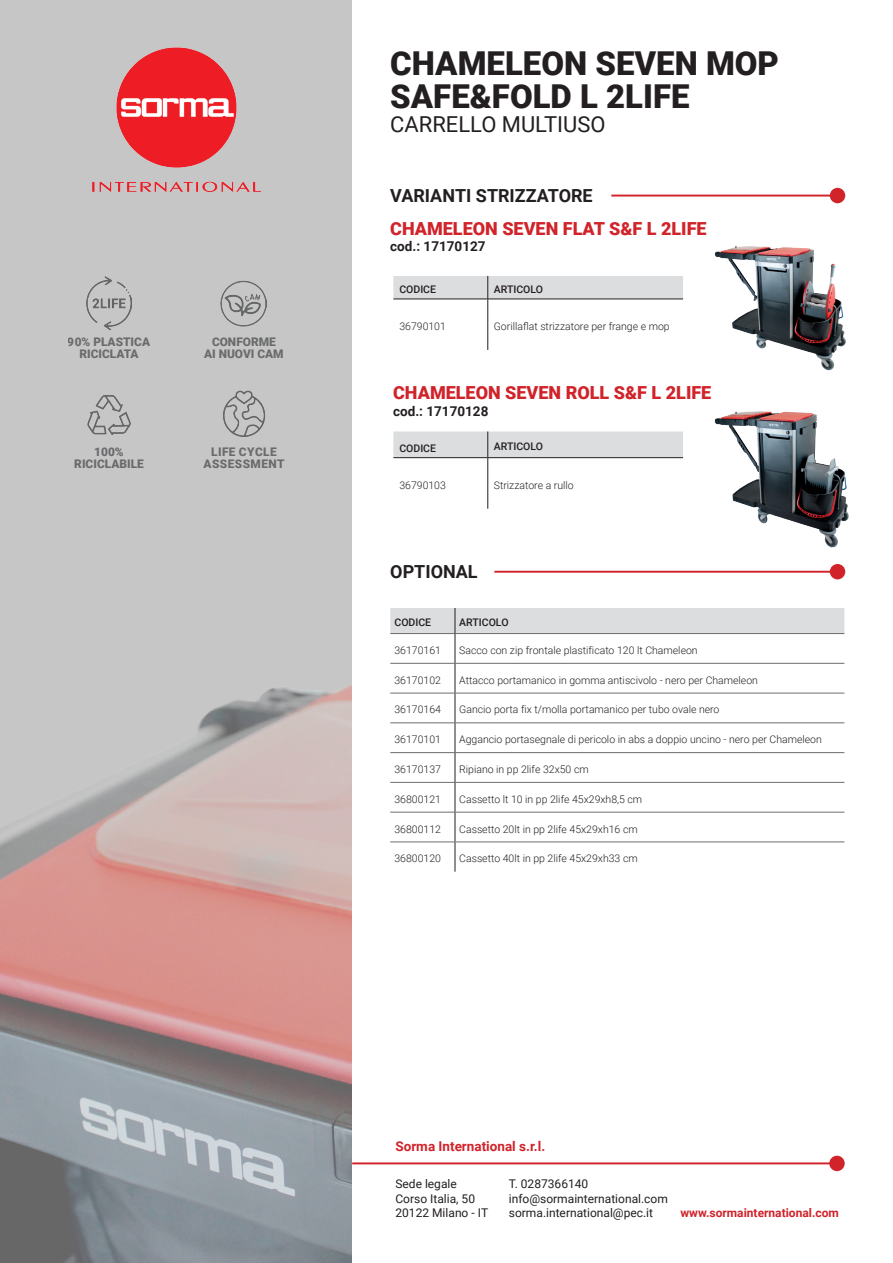
<style>
.page{position:relative;width:893px;height:1263px;background:#fff}
.page>*{position:absolute;margin:0;border:0;box-sizing:border-box;transform-origin:0 0}
.t1{font:900 33px/33px "Roboto";color:#231f20}
.t2{font:21.9px "Roboto";color:#231f20}
.t3{font:900 18px "Roboto";color:#d1232a}
.t4{font:700 18px "Roboto";color:#231f20}
.t5{font:700 13.5px "Roboto";color:#231f20}
.t6{font:700 13.5px "Roboto";color:#d1232a}
.t7{font:12px/14.4px "Roboto";color:#231f20}
.t8{font:700 12px "Roboto";color:#d1232a}
.t9{font:900 11.85px/11.9px "Roboto";color:#57585a;text-align:center}
.t10{font:900 11.85px/11.9px "Roboto";letter-spacing:.035em;color:#57585a;text-align:center}
.t11{font:300 10.5px "Roboto";color:#231f20}
.t12{font:500 10.5px "Roboto";color:#231f20}
</style>
<div class="page">
<div style="left:1px;top:1px;width:351px;height:1262px;background:#c6c6c6"></div>
<img style="left:92px;top:47px;width:168px;height:145px">
<hr style="left:352px;top:1162px;width:485px;height:2px;background:#d1232a">
<div style="left:829px;top:1156px;width:16px;height:15px;background:#d1232a;border-radius:50%"></div>
<hr style="left:494px;top:571px;width:343px;height:2px;background:#d1232a">
<div style="left:830px;top:564px;width:15px;height:15px;background:#d1232a;border-radius:50%"></div>
<svg style="left:390px;top:664px;width:454px;height:208px"></svg>
<svg style="left:390px;top:608px;width:454px;height:55px"></svg>
<hr style="left:455px;top:663px;width:1px;height:30px;background:#231f20">
<hr style="left:455px;top:693px;width:1px;height:30px;background:#231f20">
<svg style="left:455px;top:724px;width:1px;height:58px"></svg>
<hr style="left:455px;top:782px;width:1px;height:30px;background:#231f20">
<hr style="left:455px;top:812px;width:1px;height:30px;background:#231f20">
<hr style="left:455px;top:842px;width:1px;height:30px;background:#231f20">
<hr style="left:390px;top:663px;width:65px;height:1px;background:#6c6d70">
<hr style="left:455px;top:663px;width:389px;height:1px;background:#6c6d70">
<hr style="left:390px;top:693px;width:65px;height:1px;background:#6c6d70">
<hr style="left:455px;top:693px;width:389px;height:1px;background:#6c6d70">
<hr style="left:390px;top:723px;width:65px;height:1px;background:#6c6d70">
<hr style="left:455px;top:723px;width:389px;height:1px;background:#6c6d70">
<hr style="left:390px;top:752px;width:65px;height:1px;background:#6c6d70">
<hr style="left:455px;top:752px;width:389px;height:1px;background:#6c6d70">
<hr style="left:390px;top:782px;width:65px;height:1px;background:#6c6d70">
<hr style="left:455px;top:782px;width:389px;height:1px;background:#6c6d70">
<hr style="left:390px;top:812px;width:65px;height:1px;background:#6c6d70">
<hr style="left:455px;top:812px;width:389px;height:1px;background:#6c6d70">
<hr style="left:390px;top:842px;width:65px;height:1px;background:#6c6d70">
<hr style="left:455px;top:842px;width:389px;height:1px;background:#6c6d70">
<img style="left:0;top:631px;width:351px;height:632px">
<img style="left:86px;top:277px;width:46px;height:54px">
<img style="left:221px;top:280px;width:46px;height:47px">
<img style="left:87px;top:395px;width:44px;height:41px">
<img style="left:223px;top:390px;width:42px;height:46px">
<svg style="left:393px;top:276px;width:290px;height:74px"></svg>
<hr style="left:393px;top:299px;width:95px;height:1px;background:#231f20">
<hr style="left:488px;top:299px;width:195px;height:1px;background:#231f20">
<hr style="left:487px;top:299px;width:1px;height:51px;background:#231f20">
<svg style="left:393px;top:431px;width:290px;height:78px"></svg>
<hr style="left:393px;top:457px;width:95px;height:1px;background:#231f20">
<hr style="left:488px;top:457px;width:195px;height:1px;background:#231f20">
<hr style="left:487px;top:458px;width:1px;height:51px;background:#231f20">
<hr style="left:611px;top:195px;width:226px;height:2px;background:#d1232a">
<div style="left:830px;top:188px;width:15px;height:15px;background:#d1232a;border-radius:50%"></div>
<img style="left:714px;top:246px;width:132px;height:125px">
<img style="left:714px;top:411px;width:135px;height:137px">
<p class="t9" style="left:68px;top:335px;width:84px">90% PLASTICA<br>RICICLATA</p>
<p class="t9" style="left:204px;top:335px;width:81px">CONFORME<br>AI NUOVI CAM</p>
<p class="t9" style="left:74px;top:446px;width:71px">100%<br>RICICLABILE</p>
<p class="t10" style="left:204px;top:446px;width:83px">LIFE CYCLE<br>ASSESSMENT</p>
<h1 class="t1" style="left:390px;top:45px;width:390px">CHAMELEON SEVEN MOP<br>SAFE&amp;FOLD L 2LIFE</h1>
<h2 class="t2" style="left:390px;top:109px;width:217px">CARRELLO MULTIUSO</h2>
<h3 class="t4" style="left:390px;top:183px;width:204px">VARIANTI STRIZZATORE</h3>
<h3 class="t3" style="left:390px;top:216px;width:318px">CHAMELEON SEVEN FLAT S&amp;F L 2LIFE</h3>
<p class="t5" style="left:390px;top:237px;width:97px">cod.: 17170127</p>
<p class="t12" style="left:399px;top:282px;width:38px">CODICE</p>
<p class="t12" style="left:494px;top:282px;width:51px">ARTICOLO</p>
<p class="t11" style="left:399px;top:319px;width:48px">36790101</p>
<p class="t11" style="left:494px;top:319px;width:177px">Gorillaflat strizzatore per frange e mop</p>
<h3 class="t3" style="left:393px;top:380px;width:320px">CHAMELEON SEVEN ROLL S&amp;F L 2LIFE</h3>
<p class="t5" style="left:393px;top:401px;width:97px">cod.: 17170128</p>
<p class="t12" style="left:399px;top:441px;width:38px">CODICE</p>
<p class="t12" style="left:494px;top:439px;width:51px">ARTICOLO</p>
<p class="t11" style="left:399px;top:478px;width:48px">36790103</p>
<p class="t11" style="left:494px;top:478px;width:82px">Strizzatore a rullo</p>
<h3 class="t4" style="left:390px;top:559px;width:89px">OPTIONAL</h3>
<p class="t12" style="left:394px;top:615px;width:38px">CODICE</p>
<p class="t12" style="left:459px;top:615px;width:51px">ARTICOLO</p>
<p class="t11" style="left:394px;top:643px;width:48px">36170161</p>
<p class="t11" style="left:459px;top:643px;width:240px">Sacco con zip frontale plastificato 120 lt Chameleon</p>
<p class="t11" style="left:394px;top:673px;width:48px">36170102</p>
<p class="t11" style="left:459px;top:673px;width:300px">Attacco portamanico in gomma antiscivolo - nero per Chameleon</p>
<p class="t11" style="left:394px;top:702px;width:48px">36170164</p>
<p class="t11" style="left:459px;top:702px;width:262px">Gancio porta fix t/molla portamanico per tubo ovale nero</p>
<p class="t11" style="left:394px;top:732px;width:48px">36170101</p>
<p class="t11" style="left:459px;top:732px;width:364px">Aggancio portasegnale di pericolo in abs a doppio uncino - nero per Chameleon</p>
<p class="t11" style="left:394px;top:762px;width:48px">36170137</p>
<p class="t11" style="left:459px;top:762px;width:131px">Ripiano in pp 2life 32x50 cm</p>
<p class="t11" style="left:394px;top:792px;width:48px">36800121</p>
<p class="t11" style="left:459px;top:792px;width:185px">Cassetto lt 10 in pp 2life 45x29xh8,5 cm</p>
<p class="t11" style="left:394px;top:821px;width:48px">36800112</p>
<p class="t11" style="left:459px;top:821px;width:180px">Cassetto 20lt in pp 2life 45x29xh16 cm</p>
<p class="t11" style="left:394px;top:851px;width:48px">36800120</p>
<p class="t11" style="left:459px;top:851px;width:180px">Cassetto 40lt in pp 2life 45x29xh33 cm</p>
<p class="t6" style="left:395px;top:1137px;width:151px">Sorma International s.r.l.</p>
<p class="t7" style="left:395px;top:1176px;width:94px">Sede legale<br>Corso Italia, 50<br>20122 Milano - IT</p>
<p class="t7" style="left:509px;top:1176px;width:161px">T. 0287366140 info@sormainternational.com sorma.international@pec.it</p>
<p class="t8" style="left:680px;top:1204px;width:160px">www.sormainternational.com</p>
</div>
